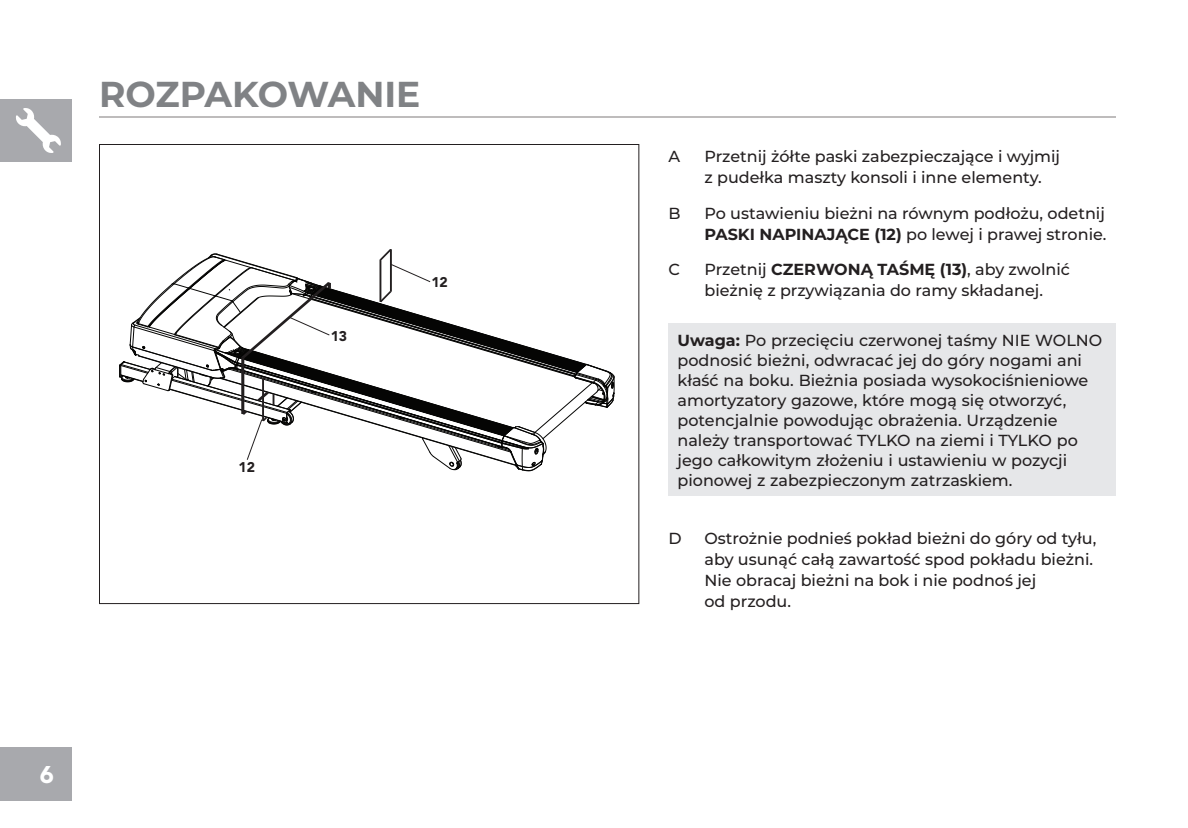
<style>
.page{position:relative;width:1188px;height:828px;background:#fff}
.page>*{position:absolute;margin:0;border:0;box-sizing:border-box;transform-origin:0 0}
.t1{font:700 36px "Montserrat";color:#808285}
.t2{font:900 24px "Avenir LT Std";color:#fff}
.Body_Copy_12_14_4{font:500 16px/20px "Montserrat";color:#231f20}
.Text_Box{font:900 14px "Avenir LT Std";color:#231f20}
.s1{font-weight:700}
</style>
<div class="page">
<div style="left:0;top:747px;width:72px;height:54px;background:#a8a9ad"></div>
<div style="left:0;top:99px;width:72px;height:63px;background:#a8a9ad"></div>
<svg style="left:16px;top:108px;width:45px;height:45px"></svg>
<hr style="left:99px;top:116px;width:1017px;height:2px;background:#7e7b7b">
<div style="left:668px;top:324px;width:448px;height:172px;background:#e6e7e9"></div>
<svg style="left:119px;top:249px;width:496px;height:222px"></svg>
<p class="t1" style="left:99px;top:68px;width:323px">ROZPAKOWANIE</p>
<p class="Text_Box" style="left:239px;top:459px;width:18px">12</p>
<p class="Text_Box" style="left:331px;top:327px;width:18px">13</p>
<p class="Text_Box" style="left:432px;top:274px;width:18px">12</p>
<h2 class="t2" style="left:40px;top:760px;width:16px">6</h2>
<p class="Body_Copy_12_14_4" style="left:668px;top:146px;width:13px">A</p>
<p class="Body_Copy_12_14_4" style="left:704px;top:145px;width:357px;line-height:21px">Przetnij żółte paski zabezpieczające i wyjmij z pudełka maszty konsoli i inne elementy.</p>
<p class="Body_Copy_12_14_4" style="left:668px;top:202px;width:14px">B</p>
<p class="Body_Copy_12_14_4" style="left:704px;top:202px;width:404px;line-height:21px">Po ustawieniu bieżni na równym podłożu, odetnij<br><span class="s1">PASKI NAPINAJĄCE (12)</span> po lewej i prawej stronie.</p>
<p class="Body_Copy_12_14_4" style="left:668px;top:259px;width:13px">C</p>
<p class="Body_Copy_12_14_4" style="left:704px;top:258px;width:367px;line-height:21px">Przetnij <span class="s1">CZERWONĄ TAŚMĘ (13)</span>, aby zwolnić bieżnię z przywiązania do ramy składanej.</p>
<p class="Body_Copy_12_14_4" style="left:677px;top:329px;width:426px"><span class="s1">Uwaga:</span> Po przecięciu czerwonej taśmy NIE WOLNO podnosić bieżni, odwracać jej do góry nogami ani kłaść na boku. Bieżnia posiada wysokociśnieniowe amortyzatory gazowe, które mogą się otworzyć, potencjalnie powodując obrażenia. Urządzenie należy transportować TYLKO na ziemi i TYLKO po jego całkowitym złożeniu i ustawieniu w pozycji pionowej z zabezpieczonym zatrzaskiem.</p>
<p class="Body_Copy_12_14_4" style="left:668px;top:528px;width:15px">D</p>
<p class="Body_Copy_12_14_4" style="left:704px;top:527px;width:393px;line-height:21px">Ostrożnie podnieś pokład bieżni do góry od tyłu, aby usunąć całą zawartość spod pokładu bieżni.<br>Nie obracaj bieżni na bok i nie podnoś jej<br>od przodu.</p>
</div>
